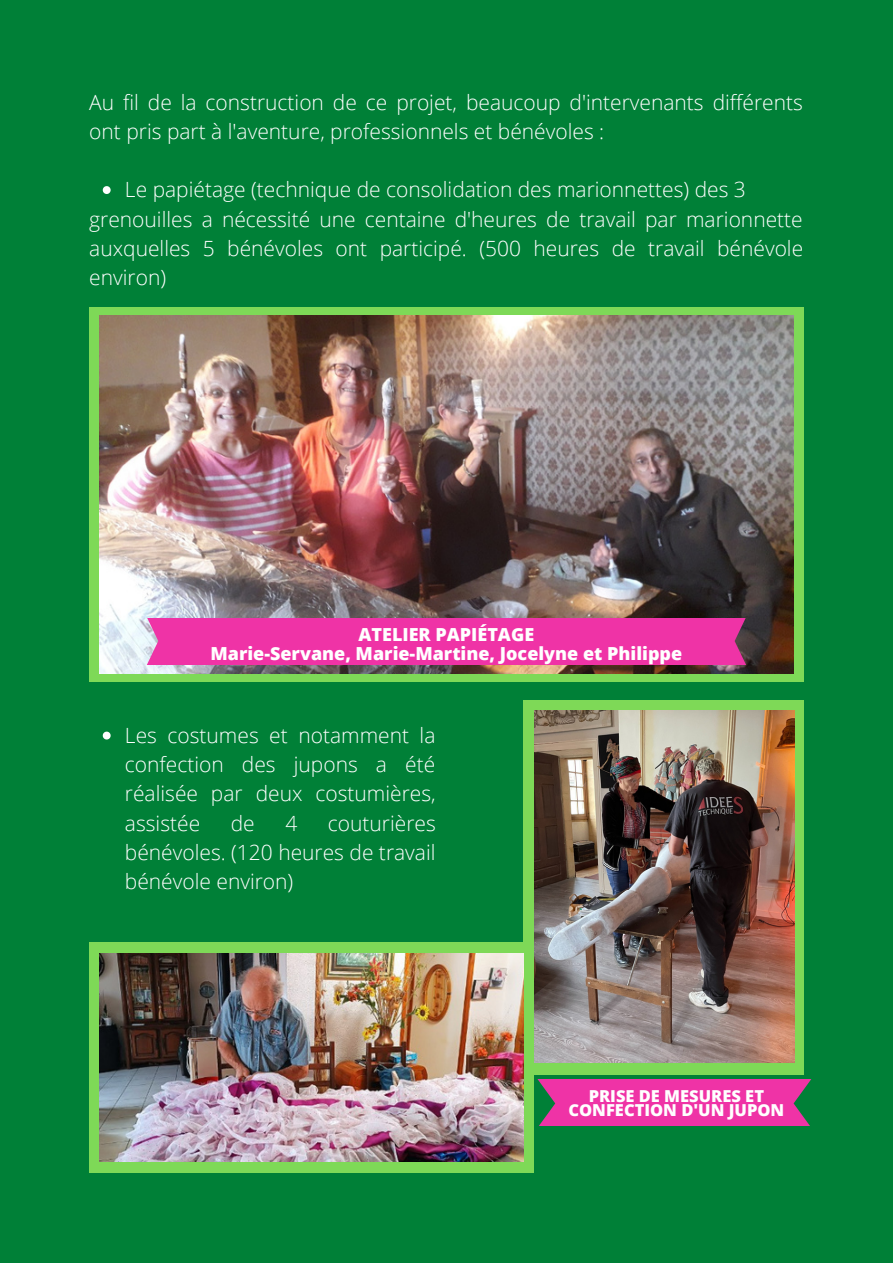
<style>
.page{position:relative;width:893px;height:1264px;background:#fff}
.page>*{position:absolute;margin:0;border:0;box-sizing:border-box;transform-origin:0 0}
.t1{font:300 21px/29.2px "Open Sans";color:#fff;text-align:justify}
.t2{font:800 18px/19px "Open Sans";color:#fff;text-align:center}
.t3{font:800 16.5px/14.5px "Open Sans";color:#fff;text-align:center}
</style>
<div class="page">
<div style="left:0;top:0;width:892px;height:1262px;background:#008037"></div>
<div style="left:89px;top:307px;width:714px;height:375px;background:#7ed957"></div>
<img style="left:99px;top:316px;width:694px;height:358px">
<div style="left:139px;top:618px;width:615px;height:46px;background:#ef33a6"></div>
<div style="left:523px;top:700px;width:280px;height:374px;background:#7ed957"></div>
<img style="left:534px;top:711px;width:260px;height:351px">
<svg style="left:533px;top:1079px;width:279px;height:46px;background:#db3a9c"></svg>
<svg style="left:103px;top:186px;width:8px;height:8px"></svg>
<svg style="left:103px;top:731px;width:8px;height:8px"></svg>
<div style="left:89px;top:942px;width:444px;height:230px;background:#7ed957"></div>
<img style="left:99px;top:953px;width:424px;height:208px">
<p class="t1" style="left:89px;top:87px;width:715px">Au fil de la construction de ce projet, beaucoup d'intervenants différents ont pris part à l'aventure, professionnels et bénévoles :</p>
<p class="t1" style="left:125px;top:175px;width:622px">Le papiétage (technique de consolidation des marionnettes) des 3</p>
<p class="t1" style="left:89px;top:204px;width:715px">grenouilles a nécessité une centaine d'heures de travail par marionnette auxquelles 5 bénévoles ont participé. (500 heures de travail bénévole environ)</p>
<p class="t2" style="left:210px;top:624px;width:473px">ATELIER PAPIÉTAGE<br>Marie-Servane, Marie-Martine, Jocelyne et Philippe</p>
<p class="t1" style="left:125px;top:720px;width:312px">Les costumes et notamment la confection des jupons a été réalisée par deux costumières, assistée</p>
<p class="t1" style="left:125px;top:807px;width:312px;text-indent:203px">couturières bénévoles. (120 heures de travail bénévole environ)</p>
<p class="t1" style="left:231px;top:807px;width:25px">de</p>
<p class="t1" style="left:285px;top:807px;width:13px">4</p>
<p class="t3" style="left:568px;top:1087px;width:217px">PRISE DE MESURES ET<br>CONFECTION D'UN JUPON</p>
</div>
